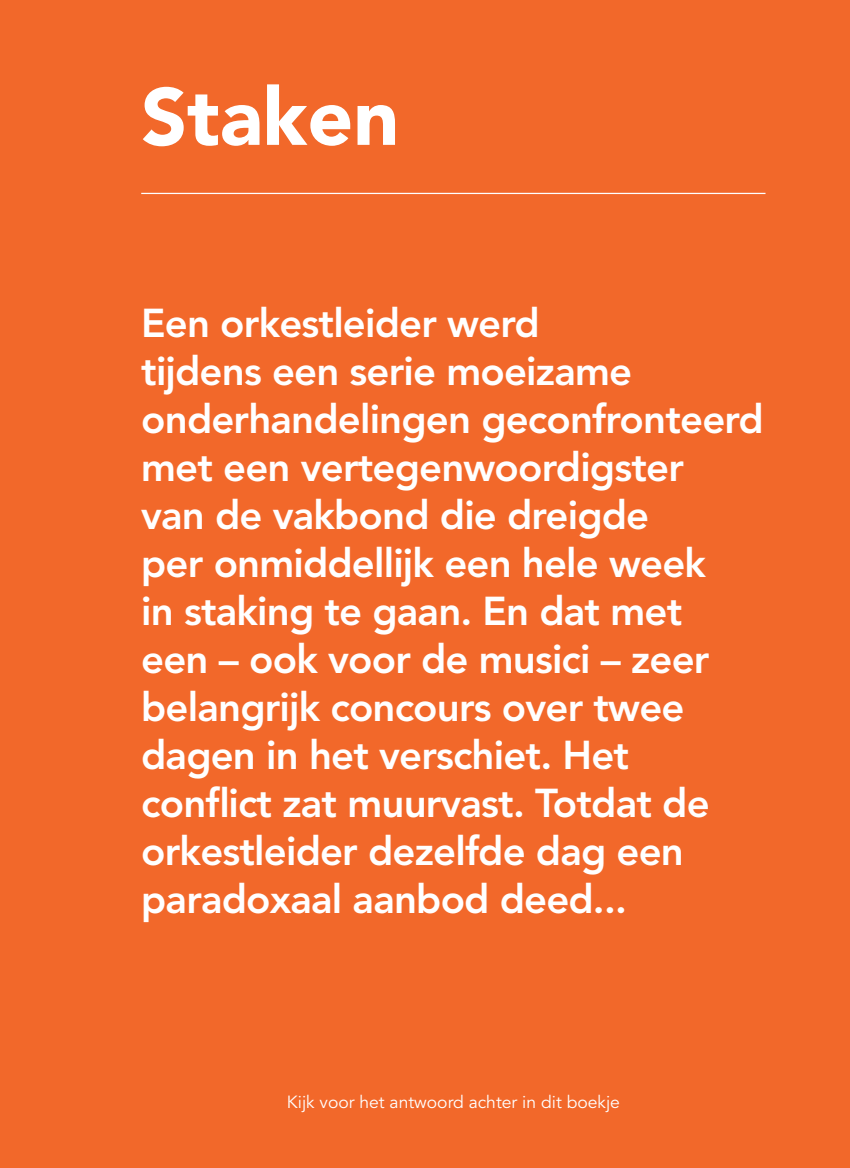
<style>
.page{position:relative;width:850px;height:1168px;background:#fff}
.page>*{position:absolute;margin:0;border:0;box-sizing:border-box;transform-origin:0 0}
.t1{font:900 80px "Avenir LT Std";color:#fff}
.t2{font:800 40px/48px "Avenir LT Std";letter-spacing:-.02em;color:#fff}
.t3{font:17.5px "Avenir LT Std";color:#fff}
</style>
<div class="page">
<div style="left:0;top:0;width:849px;height:1168px;background:#f2682a"></div>
<hr style="left:141px;top:193px;width:624px;height:1px;background:#fff">
<h1 class="t1" style="left:141px;top:69px;width:259px">Staken</h1>
<p class="t2" style="left:141px;top:299px;width:623px">Een orkestleider werd<br>tijdens een serie moeizame onderhandelingen geconfronteerd met een vertegenwoordigster<br>van de vakbond die dreigde<br>per onmiddellijk een hele week<br>in staking te gaan. En dat met<br>een – ook voor de musici – zeer belangrijk concours over twee dagen in het verschiet. Het conflict zat muurvast. Totdat de orkestleider dezelfde dag een paradoxaal aanbod deed...</p>
<p class="t3" style="left:287px;top:1092px;width:334px">Kijk voor het antwoord achter in dit boekje</p>
</div>
